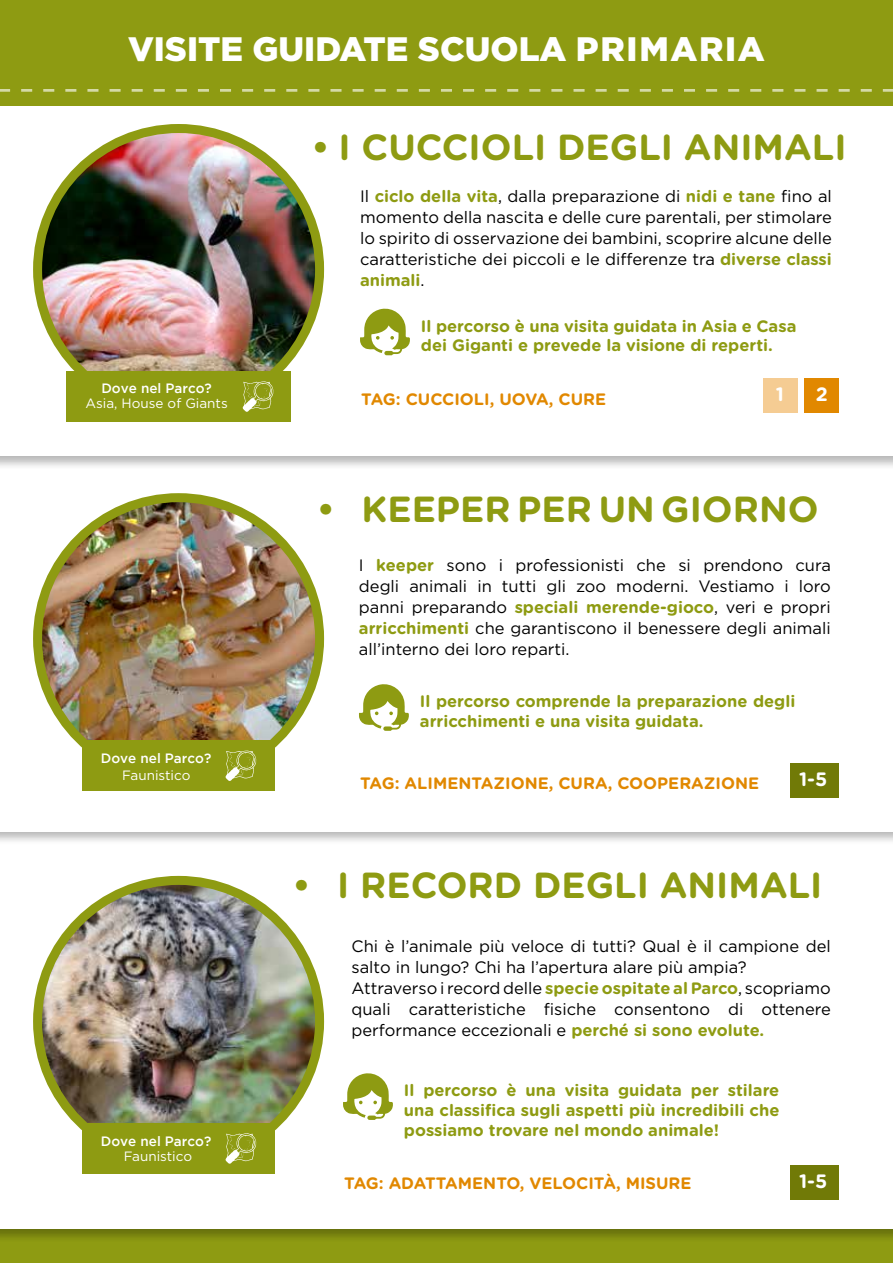
<style>
.page{position:relative;width:893px;height:1263px;background:#fff}
.page>*{position:absolute;margin:0;border:0;box-sizing:border-box;transform-origin:0 0}
.t1{font:700 36.3px "Gotham Rounded";color:#8e9b12}
.t2{font:900 33.9px "Gotham";color:#fff}
.t3{font:700 19.35px "Gotham Rounded";color:#fff}
.t4{font:16.5px/21px "Gotham";color:#000;text-align:justify}
.t5{font:700 16.5px/19.8px "Gotham Rounded";color:#8e9b12}
.t6{font:700 16.5px "Gotham Rounded";color:#e18800}
.t7{font:13.5px "Gotham";color:#fff}
.t8{font:500 13.5px "Gotham";color:#fff}
.s1{font-family:"Gotham Rounded";font-weight:700;color:#8e9b12}
.s2{font-family:"Gotham";font-weight:400;color:#000}
</style>
<div class="page">
<div style="left:0;top:1116px;width:893px;height:147px;background:#8e9b12"></div>
<div style="left:0;top:732px;width:893px;height:511px;background:#000;opacity:.28"></div>
<div style="left:0;top:735px;width:893px;height:494px;background:#fff"></div>
<img style="left:38px;top:880px;width:282px;height:282px;border-radius:141px">
<div style="left:33px;top:876px;width:291px;height:291px;border:9px solid #8e9b12;border-radius:50%"></div>
<div style="left:82px;top:1123px;width:192px;height:51px;background:#8e9b12"></div>
<svg style="left:225px;top:1133px;width:32px;height:31px"></svg>
<svg style="left:343px;top:1073px;width:50px;height:47px"></svg>
<div style="left:0;top:337px;width:893px;height:509px;background:#000;opacity:.28"></div>
<div style="left:0;top:339px;width:893px;height:492px;background:#fff"></div>
<img style="left:38px;top:498px;width:282px;height:250px">
<div style="left:33px;top:493px;width:291px;height:291px;border:9px solid #8e9b12;border-radius:50%"></div>
<div style="left:82px;top:740px;width:192px;height:51px;background:#8e9b12"></div>
<svg style="left:225px;top:750px;width:32px;height:31px"></svg>
<svg style="left:359px;top:684px;width:50px;height:47px"></svg>
<div style="left:0;top:85px;width:893px;height:385px;background:#000;opacity:.28"></div>
<div style="left:0;top:87px;width:893px;height:369px;background:#fff"></div>
<img style="left:38px;top:128px;width:282px;height:248px">
<div style="left:33px;top:124px;width:291px;height:291px;border:9px solid #8e9b12;border-radius:50%"></div>
<div style="left:67px;top:371px;width:224px;height:51px;background:#8e9b12"></div>
<svg style="left:243px;top:381px;width:31px;height:31px"></svg>
<svg style="left:360px;top:308px;width:50px;height:47px"></svg>
<div style="left:0;top:0;width:893px;height:106px;background:#8e9b12"></div>
<svg style="left:0;top:89px;width:893px;height:3px"></svg>
<div style="left:805px;top:378px;width:34px;height:34px;background:#e18800"></div>
<div style="left:763px;top:378px;width:34px;height:34px;background:#f5cc93"></div>
<div style="left:790px;top:763px;width:49px;height:34px;background:#717a07"></div>
<div style="left:790px;top:1165px;width:49px;height:34px;background:#717a07"></div>
<h2 class="t2" style="left:128px;top:26px;width:638px">VISITE GUIDATE SCUOLA PRIMARIA</h2>
<h1 class="t1" style="left:311px;top:121px;width:537px">• I CUCCIOLI DEGLI ANIMALI</h1>
<p class="t4" style="left:360px;top:185px;width:473px">Il <span class="s1">ciclo della vita</span>, dalla preparazione di <span class="s1">nidi e tane</span> fino al momento della nascita e delle cure parentali, per stimolare lo spirito di osservazione dei bambini, scoprire alcune delle caratteristiche dei piccoli e le differenze tra <span class="s1">diverse classi</span></p>
<p class="t5" style="left:360px;top:269px;width:66px">animali<span class="s2">.</span></p>
<p class="t8" style="left:101px;top:380px;width:112px">Dove nel Parco?</p>
<p class="t7" style="left:85px;top:395px;width:144px">Asia, House of Giants</p>
<p class="t8" style="left:101px;top:751px;width:112px">Dove nel Parco?</p>
<p class="t7" style="left:128px;top:765px;width:70px">Faunistico</p>
<p class="t7" style="left:122px;top:766px;width:70px">Faunistico</p>
<p class="t8" style="left:101px;top:1133px;width:112px">Dove nel Parco?</p>
<p class="t7" style="left:124px;top:1147px;width:70px">Faunistico</p>
<p class="t5" style="left:421px;top:315px;width:377px">Il percorso è una visita guidata in Asia e Casa dei Giganti e prevede la visione di reperti.</p>
<p class="t6" style="left:361px;top:387px;width:246px">TAG: CUCCIOLI, UOVA, CURE</p>
<p class="t3" style="left:776px;top:380px;width:10px">1</p>
<p class="t3" style="left:816px;top:380px;width:14px">2</p>
<h1 class="t1" style="left:317px;top:483px;width:503px">• KEEPER PER UN GIORNO</h1>
<p class="t4" style="left:359px;top:554px;width:473px">I <span class="s1">keeper</span> sono i professionisti che si prendono cura degli animali in tutti gli zoo moderni. Vestiamo i loro panni preparando <span class="s1">speciali merende-gioco</span>, veri e propri <span class="s1">arricchimenti</span> che garantiscono il benessere degli animali all’interno dei loro reparti.</p>
<p class="t5" style="left:420px;top:691px;width:377px">Il percorso comprende la preparazione degli arricchimenti e una visita guidata.</p>
<p class="t6" style="left:360px;top:771px;width:400px">TAG: ALIMENTAZIONE, CURA, COOPERAZIONE</p>
<p class="t3" style="left:799px;top:765px;width:30px">1-5</p>
<h1 class="t1" style="left:292px;top:859px;width:532px">• I RECORD DEGLI ANIMALI</h1>
<p class="t4" style="left:351px;top:936px;width:481px;text-align:left">Chi è l’animale più veloce di tutti? Qual è il campione del salto in lungo? Chi ha l’apertura alare più ampia?<br>Attraverso i record delle <span class="s1">specie ospitate al Parco</span>, scopriamo quali caratteristiche fisiche consentono di ottenere performance eccezionali e <span class="s1">perché si sono evolute.</span></p>
<p class="t5" style="left:404px;top:1080px;width:377px;text-align:justify">Il percorso è una visita guidata per stilare una classifica sugli aspetti più incredibili che possiamo trovare nel mondo animale!</p>
<p class="t6" style="left:344px;top:1171px;width:349px">TAG: ADATTAMENTO, VELOCITÀ, MISURE</p>
<p class="t3" style="left:799px;top:1167px;width:30px">1-5</p>
</div>
